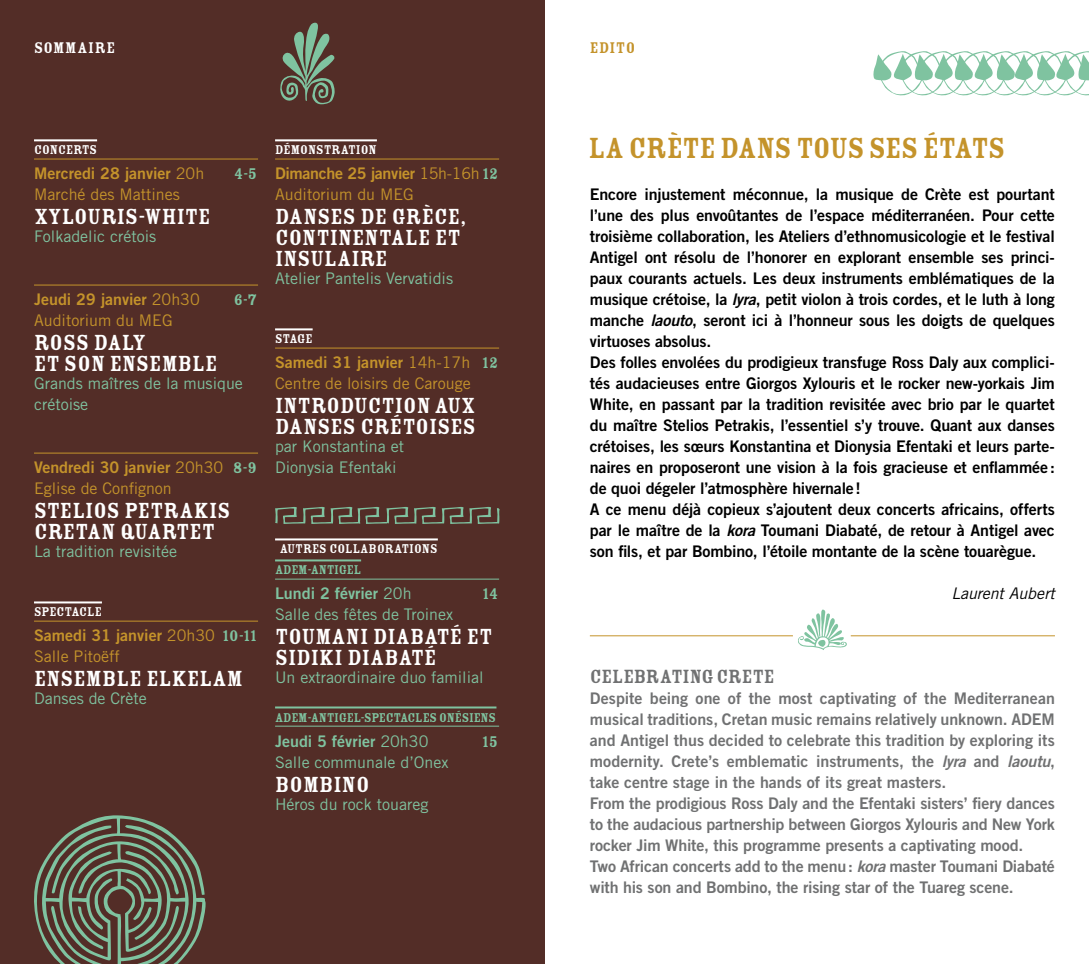
<style>
.page{position:relative;width:1089px;height:964px;background:#fff}
.page>*{position:absolute;margin:0;border:0;box-sizing:border-box;transform-origin:0 0}
.t1{font:32px "Rosewood Fill";letter-spacing:-.03em;color:#c4932b}
.t2{font:24px/21px "Rosewood Fill";color:#fff}
.t3{font:21px "Rosewood Fill";letter-spacing:-.01em;color:#707172}
.t4{font:17px "Rosewood Fill";color:#7fc3a0}
.t5{font:17px "Rosewood Fill";letter-spacing:.035em;color:#fff}
.t6{font:17px "Rosewood Fill";letter-spacing:.025em;color:#c4932b}
.t7{font:16px/21px "Trade Gothic Bold Two";letter-spacing:-.01em;color:#000}
.t8{font:16px/21px "Trade Gothic Bold Two";letter-spacing:-.005em;color:#707172}
.t9{font:16px/21px "Trade Gothic";color:#7fc3a0}
.t10{font:16px "Trade Gothic Bold Two";color:#c4932b}
.t11{font:16px "Trade Gothic";color:#c4932b}
.t12{font:16px "Trade Gothic Bold Two";color:#7fc3a0}
.t13{font:16px "Trade Gothic Bold Two";letter-spacing:-.02em;color:#c4932b}
.t14{font:italic 16px "Trade Gothic";letter-spacing:-.005em;color:#000}
.t15{font:14px "Rosewood Fill";color:#fff}
.t16{font:14px "Rosewood Fill";letter-spacing:-.02em;color:#7fc3a0}
.s1{font-family:"Trade Gothic"}
.s2{font-family:"Rosewood Fill";font-size:17px;color:#7fc3a0}
.s3{font-style:italic}
</style>
<div class="page">
<div style="left:0;top:0;width:544px;height:964px;background:#532d27"></div>
<hr style="left:34px;top:139px;width:63px;height:2px;background:#fff">
<hr style="left:34px;top:158px;width:224px;height:1px;background:#c4932b">
<hr style="left:34px;top:284px;width:224px;height:1px;background:#c4932b">
<hr style="left:34px;top:452px;width:224px;height:1px;background:#c4932b">
<hr style="left:34px;top:601px;width:68px;height:2px;background:#fff">
<hr style="left:34px;top:620px;width:224px;height:1px;background:#c4932b">
<hr style="left:275px;top:139px;width:102px;height:2px;background:#fff">
<hr style="left:275px;top:158px;width:224px;height:1px;background:#c4932b">
<hr style="left:275px;top:328px;width:38px;height:2px;background:#fff">
<hr style="left:275px;top:347px;width:224px;height:1px;background:#c4932b">
<svg style="left:873px;top:51px;width:216px;height:45px"></svg>
<svg style="left:34px;top:815px;width:172px;height:149px"></svg>
<svg style="left:280px;top:22px;width:55px;height:82px"></svg>
<hr style="left:590px;top:635px;width:203px;height:1px;background:#c4932b">
<svg style="left:798px;top:609px;width:49px;height:41px"></svg>
<hr style="left:850px;top:635px;width:204px;height:1px;background:#c4932b">
<hr style="left:275px;top:559px;width:86px;height:2px;background:#7fc3a0">
<hr style="left:275px;top:578px;width:224px;height:1px;background:#7fc3a0">
<hr style="left:275px;top:706px;width:221px;height:2px;background:#7fc3a0">
<hr style="left:275px;top:725px;width:224px;height:1px;background:#7fc3a0">
<hr style="left:275px;top:538px;width:163px;height:2px;background:#fff">
<svg style="left:275px;top:507px;width:225px;height:17px"></svg>
<p class="t5" style="left:34px;top:39px;width:83px">SOMMAIRE</p>
<p class="t15" style="left:34px;top:142px;width:65px">CONCERTS</p>
<p class="t10" style="left:34px;top:164px;width:172px">Mercredi 28 janvier <span class="s1">20h</span></p>
<p class="t4" style="left:234px;top:165px;width:24px">4-5</p>
<p class="t11" style="left:34px;top:185px;width:147px">Marché des Mattines</p>
<h2 class="t2" style="left:34px;top:206px;width:178px">XYLOURIS-WHITE</h2>
<p class="t9" style="left:34px;top:226px;width:124px">Folkadelic crétois</p>
<p class="t10" style="left:34px;top:290px;width:167px">Jeudi 29 janvier <span class="s1">20h30</span></p>
<p class="t4" style="left:234px;top:291px;width:25px">6-7</p>
<p class="t11" style="left:34px;top:311px;width:140px">Auditorium du MEG</p>
<h2 class="t2" style="left:34px;top:332px;width:185px">ROSS DALY<br>ET SON ENSEMBLE</h2>
<p class="t9" style="left:34px;top:373px;width:210px">Grands maîtres de la musique crétoise</p>
<p class="t10" style="left:34px;top:458px;width:224px">Vendredi 30 janvier <span class="s1">20h30</span> <span class="s2">8-9</span></p>
<p class="t11" style="left:34px;top:479px;width:139px">Eglise de Confignon</p>
<h2 class="t2" style="left:34px;top:500px;width:198px">STELIOS PETRAKIS<br>CRETAN QUARTET</h2>
<p class="t9" style="left:34px;top:541px;width:145px">La tradition revisitée</p>
<p class="t15" style="left:34px;top:604px;width:69px">SPECTACLE</p>
<p class="t10" style="left:34px;top:626px;width:224px">Samedi 31 janvier <span class="s1">20h30</span> <span class="s2">10-11</span></p>
<p class="t11" style="left:34px;top:647px;width:87px">Salle Pitoëff</p>
<h2 class="t2" style="left:34px;top:668px;width:210px">ENSEMBLE ELKELAM</h2>
<p class="t9" style="left:34px;top:688px;width:114px">Danses de Crète</p>
<p class="t15" style="left:275px;top:142px;width:103px">DÉMONSTRATION</p>
<p class="t13" style="left:275px;top:164px;width:224px">Dimanche 25 janvier <span class="s1">15h-16h</span> <span class="s2">12</span></p>
<p class="t11" style="left:275px;top:185px;width:140px">Auditorium du MEG</p>
<h2 class="t2" style="left:275px;top:206px;width:193px">DANSES DE GRÈCE,<br>CONTINENTALE ET<br>INSULAIRE</h2>
<p class="t9" style="left:275px;top:268px;width:180px">Atelier Pantelis Vervatidis</p>
<p class="t15" style="left:275px;top:331px;width:39px">STAGE</p>
<p class="t10" style="left:275px;top:353px;width:224px">Samedi 31 janvier <span class="s1">14h-17h</span> <span class="s2">12</span></p>
<p class="t11" style="left:275px;top:374px;width:197px">Centre de loisirs de Carouge</p>
<h2 class="t2" style="left:275px;top:395px;width:202px">INTRODUCTION AUX<br>DANSES CRÉTOISES</h2>
<p class="t9" style="left:275px;top:436px;width:130px">par Konstantina et<br>Dionysia Efentaki</p>
<p class="t15" style="left:280px;top:541px;width:159px">AUTRES COLLABORATIONS</p>
<p class="t16" style="left:275px;top:562px;width:9px">ADEM</p>
<p class="t16" style="left:307px;top:562px;width:55px">-ANTIGEL</p>
<p class="t12" style="left:275px;top:584px;width:138px">Lundi 2 février <span class="s1">20h</span></p>
<p class="t4" style="left:482px;top:585px;width:17px">14</p>
<p class="t9" style="left:275px;top:604px;width:180px">Salle des fêtes de Troinex</p>
<h2 class="t2" style="left:275px;top:626px;width:219px">TOUMANI DIABATÉ ET<br>SIDIKI DIABATÉ</h2>
<p class="t9" style="left:275px;top:667px;width:210px">Un extraordinaire duo familial</p>
<p class="t16" style="left:275px;top:709px;width:9px">ADEM</p>
<p class="t16" style="left:307px;top:709px;width:190px">-ANTIGEL-SPECTACLES ONÉSIENS</p>
<p class="t12" style="left:275px;top:731px;width:155px">Jeudi 5 février <span class="s1">20h30</span></p>
<p class="t4" style="left:482px;top:732px;width:17px">15</p>
<p class="t9" style="left:275px;top:751px;width:175px">Salle communale d’Onex</p>
<h2 class="t2" style="left:275px;top:773px;width:96px">BOMBINO</h2>
<p class="t9" style="left:275px;top:793px;width:155px">Héros du rock touareg</p>
<p class="t6" style="left:590px;top:39px;width:47px">EDITO</p>
<h1 class="t1" style="left:588px;top:131px;width:418px">LA CRÈTE DANS TOUS SES ÉTATS</h1>
<p class="t7" style="left:590px;top:184px;width:466px">Encore injustement méconnue, la musique de Crète est pourtant l’une des plus envoûtantes de l’espace méditerranéen. Pour cette troisième collaboration, les Ateliers d’ethnomusicologie et le festival Antigel ont résolu de l’honorer en explorant ensemble ses princi&shy;paux courants actuels. Les deux instruments emblématiques de la musique crétoise, la <span class="s3">lyra</span>, petit violon à trois cordes, et le luth à long manche <span class="s3">laouto</span>, seront ici à l’honneur sous les doigts de quelques virtuoses absolus.<br>Des folles envolées du prodigieux transfuge Ross Daly aux complici&shy;tés audacieuses entre Giorgos Xylouris et le rocker new-yorkais Jim White, en passant par la tradition revisitée avec brio par le quartet du maître Stelios Petrakis, l’essentiel s’y trouve. Quant aux danses crétoises, les sœurs Konstantina et Dionysia Efentaki et leurs parte&shy;naires en proposeront une vision à la fois gracieuse et enflammée: de quoi dégeler l’atmosphère hivernale!<br>A ce menu déjà copieux s’ajoutent deux concerts africains, offerts par le maître de la <span class="s3">kora</span> Toumani Diabaté, de retour à Antigel avec son fils, et par Bombino, l’étoile montante de la scène touarègue.</p>
<p class="t14" style="left:951px;top:584px;width:105px">Laurent Aubert</p>
<h3 class="t3" style="left:590px;top:665px;width:186px">CELEBRATING CRETE</h3>
<p class="t8" style="left:590px;top:688px;width:466px">Despite being one of the most captivating of the Mediterranean musical traditions, Cretan music remains relatively unknown. ADEM and Antigel thus decided to celebrate this tradition by exploring its modernity. Crete’s emblematic instruments, the <span class="s3">lyra</span> and <span class="s3">laoutu</span>, take centre stage in the hands of its great masters.<br>From the prodigious Ross Daly and the Efentaki sisters’ fiery dances to the audacious partnership between Giorgos Xylouris and New York rocker Jim White, this programme presents a captivating mood.<br>Two African concerts add to the menu: <span class="s3">kora</span> master Toumani Diabaté with his son and Bombino, the rising star of the Tuareg scene.</p>
</div>
